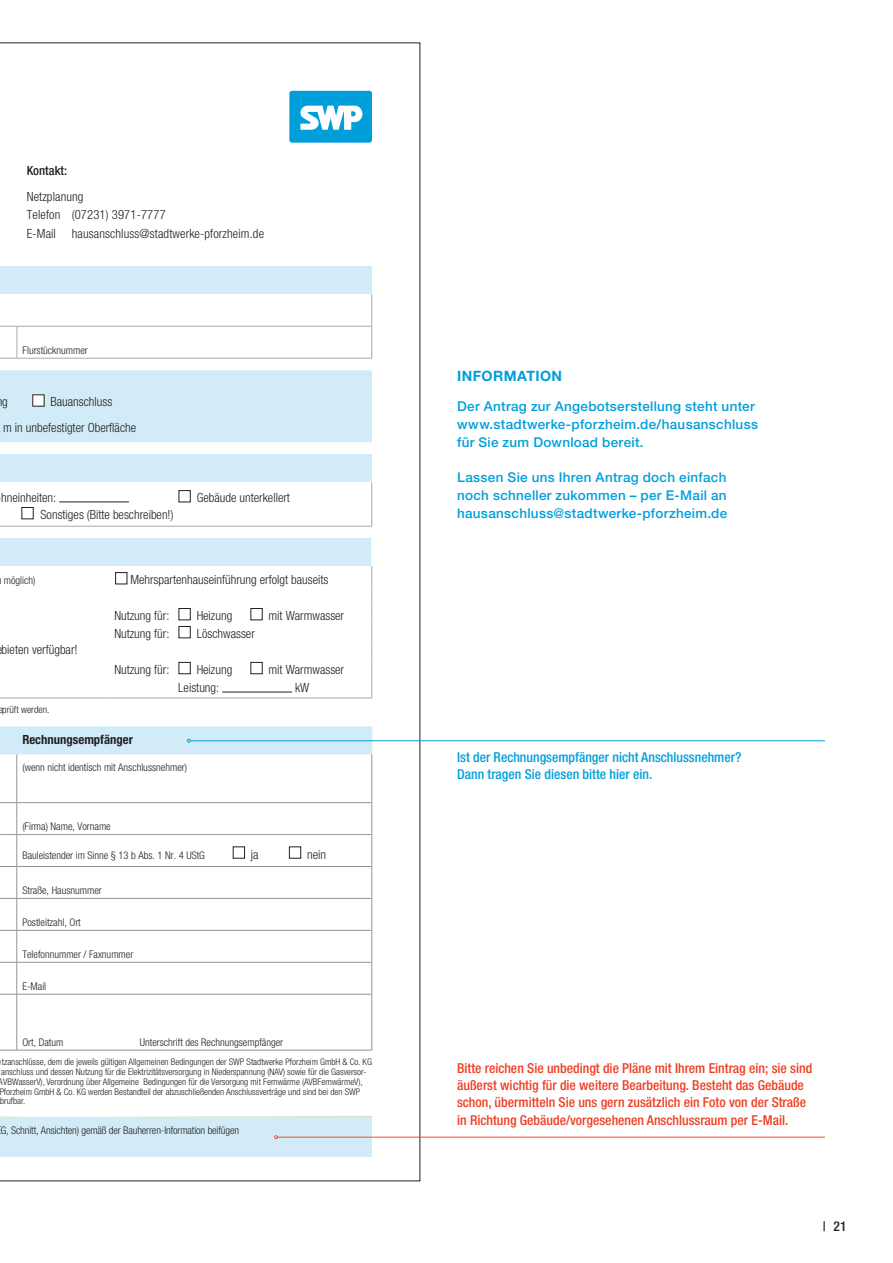
<style>
.page{position:relative;width:893px;height:1263px;background:#fff}
.page>*{position:absolute;margin:0;border:0;box-sizing:border-box;transform-origin:0 0}
.t1{font:700 14.25px "Helvetica Neue LT Pro";letter-spacing:.03em;color:#009fda}
.t2{font:500 condensed 13.65px/17.2px "Helvetica Neue";color:#ef3e22}
.t3{font:500 condensed 13.65px/17.2px "Helvetica Neue";color:#009fda}
.t4{font:500 13.5px/18px "Helvetica Neue LT";letter-spacing:.02em;color:#009fda}
.t5{font:500 condensed 13.5px "Helvetica Neue";color:#231f20}
.t6{font:300 condensed 12.6px/18.3px "Helvetica Neue";color:#231f20}
.t7{font:700 condensed 12.6px "Helvetica Neue";color:#231f20}
.t8{font:500 condensed 12.6px "Helvetica Neue";color:#231f20}
.t9{font:300 condensed 10.5px "Helvetica Neue";color:#231f20}
.t10{font:300 condensed 9.9px "Helvetica Neue";color:#231f20}
.t11{font:300 condensed 9.15px/9.9px "Helvetica Neue";color:#231f20}
.s1{font-size:9.9px}
</style>
<div class="page">
<svg style="left:0;top:43px;width:420px;height:1138px"></svg>
<hr style="left:190px;top:740px;width:635px;height:1px;background:#009fda">
<svg style="left:0;top:726px;width:373px;height:28px;background:#cdeaf7"></svg>
<hr style="left:277px;top:1137px;width:548px;height:1px;background:#f15122">
<svg style="left:274px;top:1135px;width:4px;height:4px"></svg>
<h3 class="t8" style="left:27px;top:163px;width:42px">Kontakt:</h3>
<h3 class="t6" style="left:27px;top:187px;width:239px">Netzplanung<br>Telefon (07231) 3971-7777<br>E-Mail hausanschluss@stadtwerke-pforzheim.de</h3>
<p class="t9" style="left:23px;top:344px;width:67px">Flurstücknummer</p>
<h3 class="t6" style="left:3px;top:389px;width:134px;line-height:25.8px;text-indent:47px">Bauanschluss<br>m in unbefestigter Oberfläche</h3>
<h3 class="t6" style="left:2px;top:393px;width:7px">g</h3>
<h3 class="t6" style="left:1px;top:489px;width:57px">hneinheiten:</h3>
<h3 class="t6" style="left:197px;top:488px;width:95px">Gebäude unterkellert</h3>
<h3 class="t6" style="left:41px;top:505px;width:134px">Sonstiges (Bitte beschreiben!)</h3>
<p class="t9" style="left:4px;top:574px;width:33px">möglich)</p>
<h3 class="t6" style="left:130px;top:570px;width:200px">Mehrspartenhauseinführung erfolgt bauseits</h3>
<h3 class="t6" style="left:114px;top:606px;width:57px">Nutzung für:</h3>
<h3 class="t6" style="left:197px;top:606px;width:37px">Heizung</h3>
<h3 class="t6" style="left:269px;top:606px;width:77px">mit Warmwasser</h3>
<h3 class="t6" style="left:114px;top:624px;width:57px">Nutzung für:</h3>
<h3 class="t6" style="left:197px;top:624px;width:60px">Löschwasser</h3>
<h3 class="t6" style="left:2px;top:640px;width:77px">bieten verfügbar!</h3>
<h3 class="t6" style="left:114px;top:660px;width:57px">Nutzung für:</h3>
<h3 class="t6" style="left:197px;top:660px;width:37px">Heizung</h3>
<h3 class="t6" style="left:269px;top:660px;width:77px">mit Warmwasser</h3>
<h3 class="t6" style="left:178px;top:679px;width:43px">Leistung:</h3>
<h3 class="t6" style="left:295px;top:679px;width:16px">kW</h3>
<p class="t10" style="left:-2px;top:704px;width:53px">eprüft werden.</p>
<h3 class="t7" style="left:22px;top:732px;width:112px">Rechnungsempfänger</h3>
<p class="t9" style="left:22px;top:761px;width:166px">(wenn nicht identisch mit Anschlussnehmer)</p>
<p class="t9" style="left:22px;top:820px;width:90px"><span class="s1">(</span>Firma) Name, Vorname</p>
<p class="t9" style="left:22px;top:849px;width:184px">Bauleistender im Sinne § 13 b Abs. 1 Nr. 4 UStG</p>
<h3 class="t6" style="left:251px;top:845px;width:9px">ja</h3>
<h3 class="t6" style="left:307px;top:845px;width:20px">nein</h3>
<p class="t9" style="left:22px;top:884px;width:81px">Straße, Hausnummer</p>
<p class="t9" style="left:22px;top:916px;width:60px">Postleitzahl, Ort</p>
<p class="t9" style="left:22px;top:948px;width:112px">Telefonnummer / Faxnummer</p>
<p class="t9" style="left:22px;top:980px;width:25px">E-Mail</p>
<p class="t9" style="left:22px;top:1036px;width:43px">Ort, Datum</p>
<p class="t9" style="left:140px;top:1036px;width:145px">Unterschrift des Rechnungsempfänger</p>
<p class="t11" style="left:-1px;top:1057px;width:375px;text-indent:3px">tzanschlüsse, dem die jeweils gültigen Allgemeinen Bedingungen der SWP Stadtwerke Pforzheim GmbH &amp; Co. KG anschluss und dessen Nutzung für die Elektrizitätsversorgung in Niederspannung (NAV) sowie für die Gasversor-AVBWasserV), Verordnung über Allgemeine Bedingungen für die Versorgung mit Fernwärme (AVBFernwärmeV), Pforzheim GmbH &amp; Co. KG werden Bestandteil der abzuschließenden Anschlussverträge und sind bei den SWP brufbar.</p>
<p class="t9" style="left:1px;top:1125px;width:240px">G, Schnitt, Ansichten) gemäß der Bauherren-Information beifügen</p>
<h1 class="t1" style="left:457px;top:367px;width:107px">INFORMATION</h1>
<h3 class="t4" style="left:457px;top:397px;width:302px">Der Antrag zur Angebotserstellung steht unter www.stadtwerke-pforzheim.de/hausanschluss für Sie zum Download bereit.</h3>
<h3 class="t4" style="left:457px;top:468px;width:272px;text-align:justify">Lassen Sie uns Ihren Antrag doch einfach noch schneller zukommen – per E-Mail an hausanschluss@stadtwerke-pforzheim.de</h3>
<h2 class="t3" style="left:457px;top:748px;width:286px">Ist der Rechnungsempfänger nicht Anschlussnehmer?<br>Dann tragen Sie diesen bitte hier ein.</h2>
<p class="t2" style="left:457px;top:1059px;width:357px">Bitte reichen Sie unbedingt die Pläne mit Ihrem Eintrag ein; sie sind äußerst wichtig für die weitere Bearbeitung. Besteht das Gebäude schon, übermitteln Sie uns gern zusätzlich ein Foto von der Straße in Richtung Gebäude/vorgesehenen Anschlussraum per E-Mail.</p>
<h3 class="t5" style="left:823px;top:1218px;width:25px">| 21</h3>
</div>
